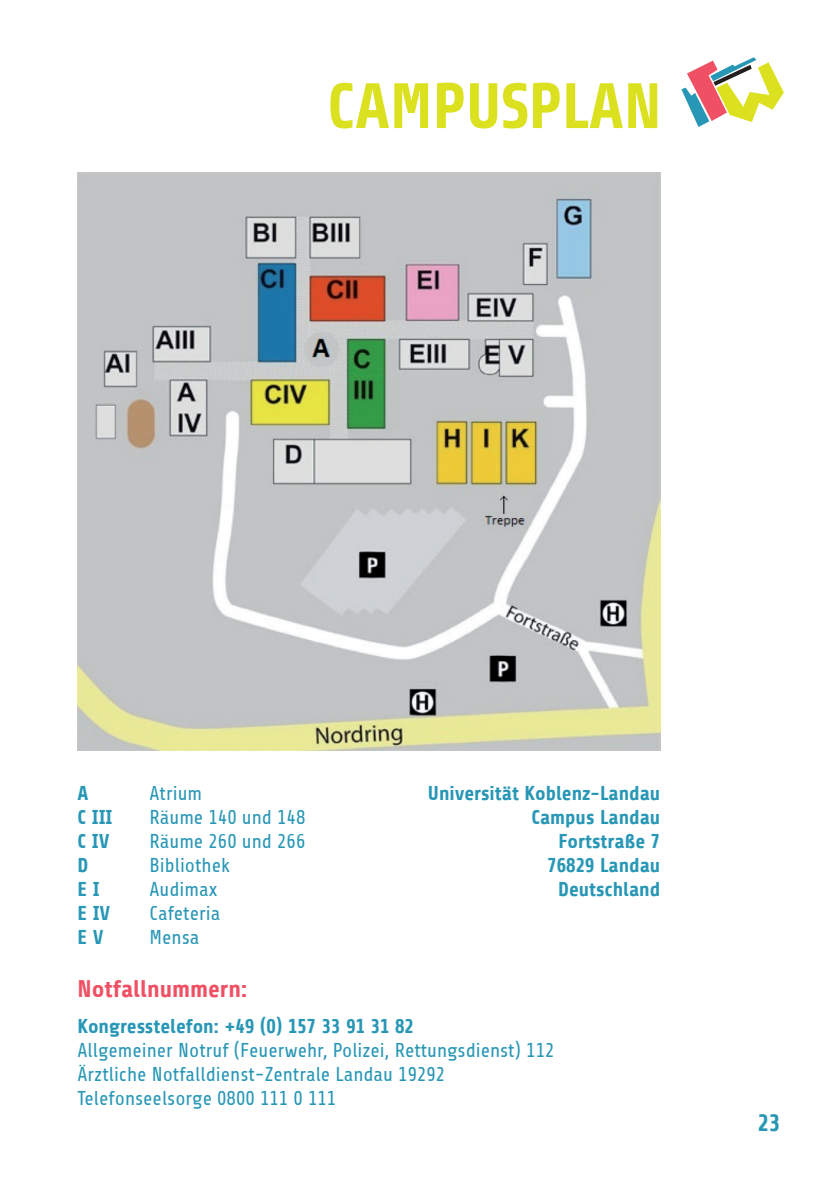
<style>
.page{position:relative;width:840px;height:1191px;background:#fff}
.page>*{position:absolute;margin:0;border:0;box-sizing:border-box;transform-origin:0 0}
.t1{font:700 64px "Share";color:#dbe11e}
.t2{font:700 24px "Share";color:#ef5063}
.t3{font:700 24px "Share";color:#2897b6}
.t4{font:20px/24px "Share";color:#2897b6}
.t5{font:700 20px/24px "Share";color:#2897b6;text-align:right}
</style>
<div class="page">
<svg style="left:681px;top:57px;width:102px;height:70px"></svg>
<img style="left:77px;top:173px;width:583px;height:577px">
<h1 class="t1" style="left:327px;top:71px;width:336px">CAMPUSPLAN</h1>
<p class="t5" style="left:77px;top:781px;width:12px">A</p>
<p class="t4" style="left:149px;top:782px;width:54px">Atrium</p>
<p class="t5" style="left:77px;top:805px;width:37px">C III</p>
<p class="t4" style="left:149px;top:806px;width:157px">Räume 140 und 148</p>
<p class="t5" style="left:77px;top:829px;width:34px">C IV</p>
<p class="t4" style="left:149px;top:830px;width:157px">Räume 260 und 266</p>
<p class="t5" style="left:77px;top:853px;width:12px">D</p>
<p class="t4" style="left:149px;top:854px;width:82px">Bibliothek</p>
<p class="t5" style="left:77px;top:877px;width:24px">E I</p>
<p class="t4" style="left:149px;top:878px;width:70px">Audimax</p>
<p class="t5" style="left:77px;top:901px;width:34px">E IV</p>
<p class="t4" style="left:149px;top:902px;width:72px">Cafeteria</p>
<p class="t5" style="left:77px;top:925px;width:27px">E V</p>
<p class="t4" style="left:149px;top:926px;width:51px">Mensa</p>
<p class="t2" style="left:77px;top:975px;width:171px">Notfallnummern:</p>
<p class="t5" style="left:77px;top:1014px;width:338px">Kongresstelefon: +49 (0) 157 33 91 31 82</p>
<p class="t4" style="left:77px;top:1038px;width:478px">Allgemeiner Notruf (Feuerwehr, Polizei, Rettungsdienst) 112<br>Ärztliche Notfalldienst-Zentrale Landau 19292<br>Telefonseelsorge 0800 111 0 111</p>
<p class="t5" style="left:427px;top:781px;width:234px">Universität Koblenz-Landau<br>Campus Landau<br>Fortstraße 7<br>76829 Landau<br>Deutschland</p>
<p class="t3" style="left:757px;top:1110px;width:24px">23</p>
</div>
